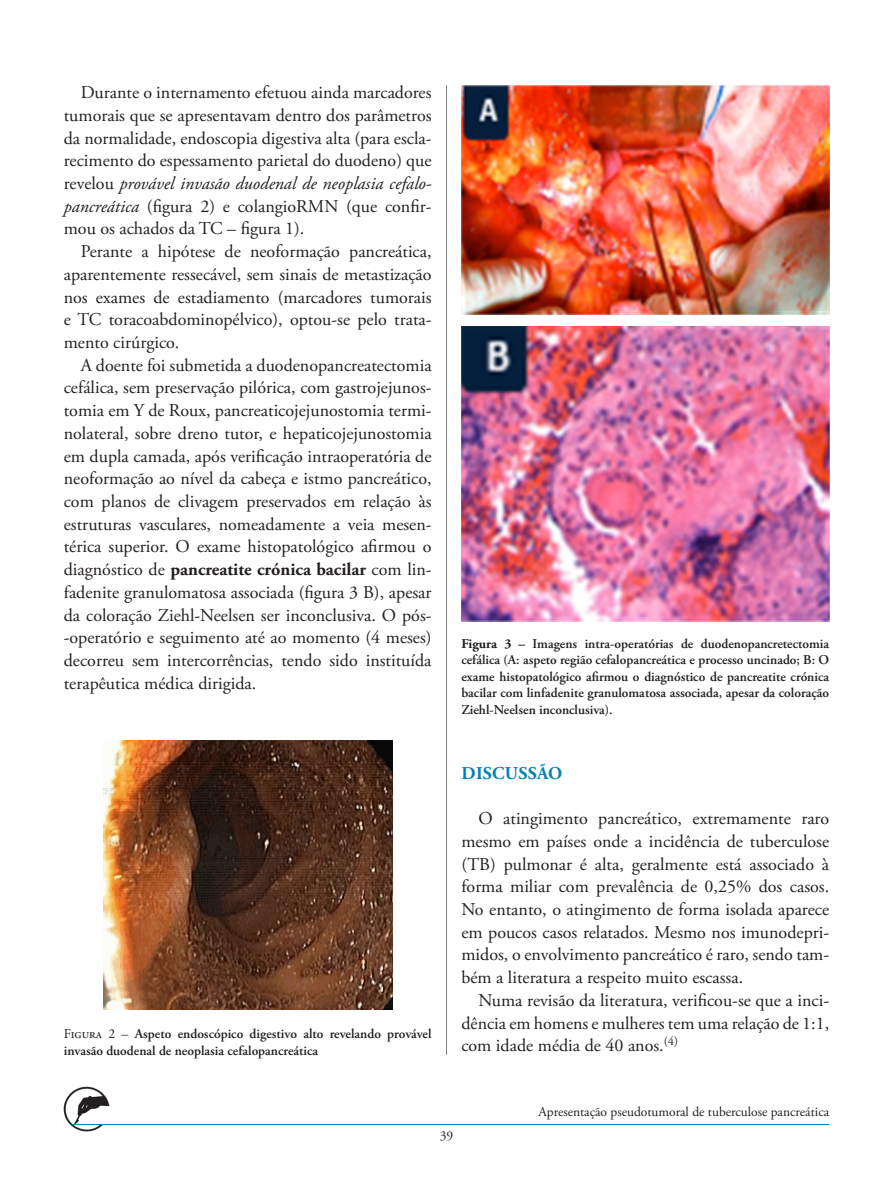
<style>
.page{position:relative;width:893px;height:1191px;background:#fff}
.page>*{position:absolute;margin:0;border:0;box-sizing:border-box;transform-origin:0 0}
.Texto_colunas{font:18px/22.6px "Adobe Garamond Pro";color:#231f20;text-align:justify}
.TITULOS{font:700 18px "Adobe Garamond Pro";letter-spacing:.015em;color:#0083b6}
.Legendas{font:600 13.5px/16.5px "Adobe Garamond Pro";color:#231f20}
._01_Titulo{font:13.5px "Adobe Garamond Pro";color:#231f20}
.s1{font-style:italic}
.s2{font-weight:700}
.s3{font-weight:400}
</style>
<div class="page">
<hr style="left:446px;top:85px;width:1px;height:969px;background:#808285">
<img style="left:64px;top:1086px;width:45px;height:45px">
<hr style="left:72px;top:1124px;width:757px;height:1px;background:#0083b6">
<img style="left:103px;top:740px;width:289px;height:269px">
<img style="left:461px;top:85px;width:368px;height:230px">
<img style="left:461px;top:326px;width:368px;height:295px">
<p class="Texto_colunas" style="left:64px;top:82px;width:369px;text-indent:17px">Durante o internamento efetuou ainda marcadores tumorais que se apresentavam dentro dos parâmetros da normalidade, endoscopia digestiva alta (para escla&shy;recimento do espessamento parietal do duodeno) que revelou <span class="s1">provável invasão duodenal de neoplasia cefalo&shy;pancreática</span> (figura 2) e colangioRMN (que confir&shy;mou os achados da TC – figura 1).</p>
<p class="Texto_colunas" style="left:64px;top:241px;width:369px;text-indent:17px">Perante a hipótese de neoformação pancreática, aparentemente ressecável, sem sinais de metastização nos exames de estadiamento (marcadores tumorais e TC toracoabdominopélvico), optou-se pelo trata&shy;mento cirúrgico.</p>
<p class="Texto_colunas" style="left:64px;top:354px;width:369px;text-indent:17px">A doente foi submetida a duodenopancreatectomia cefálica, sem preservação pilórica, com gastrojejunos&shy;tomia em Y de Roux, pancreaticojejunostomia termi&shy;nolateral, sobre dreno tutor, e hepaticojejunostomia em dupla camada, após verificação intraoperatória de neoformação ao nível da cabeça e istmo pancreático, com planos de clivagem preservados em relação às estruturas vasculares, nomeadamente a veia mesen&shy;térica superior. O exame histopatológico afirmou o diagnóstico de <span class="s2">pancreatite crónica bacilar</span> com lin&shy;fadenite granulomatosa associada (figura 3 B), apesar da coloração Ziehl-Neelsen ser inconclusiva. O pós--operatório e seguimento até ao momento (4 meses) decorreu sem intercorrências, tendo sido instituída terapêutica médica dirigida.</p>
<p class="Legendas" style="left:64px;top:1026px;width:369px"><span class="s3">Figura 2 –</span> Aspeto endoscópico digestivo alto revelando provável invasão duodenal de neoplasia cefalopancreática</p>
<p class="Legendas" style="left:461px;top:635px;width:369px;text-align:justify"><span class="s2">Figura 3 –</span> Imagens intra-operatórias de duodenopancretectomia cefálica (A: aspeto região cefalopancreática e processo uncinado; B: O exame histopatológico afirmou o diagnóstico de pancreatite crónica bacilar com linfadenite granulomatosa associada, apesar da coloração Ziehl-Neelsen inconclusiva).</p>
<p class="TITULOS" style="left:461px;top:762px;width:102px">DISCUSSÃO</p>
<p class="Texto_colunas" style="left:461px;top:807px;width:369px;text-indent:17px">O atingimento pancreático, extremamente raro mesmo em países onde a incidência de tuberculose (TB) pulmonar é alta, geralmente está associado à forma miliar com prevalência de 0,25% dos casos.<br>No entanto, o atingimento de forma isolada aparece em poucos casos relatados. Mesmo nos imunodepri&shy;midos, o envolvimento pancreático é raro, sendo tam&shy;bém a literatura a respeito muito escassa.</p>
<p class="Texto_colunas" style="left:461px;top:989px;width:369px;text-indent:17px">Numa revisão da literatura, verificou-se que a inci&shy;dência em homens e mulheres tem uma relação de 1:1, com idade média de 40 anos.<sup>(4)</sup></p>
<p class="_01_Titulo" style="left:440px;top:1127px;width:14px">33</p>
<p class="_01_Titulo" style="left:539px;top:1103px;width:292px">Apresentação pseudotumoral de tuberculose pancreática</p>
</div>
